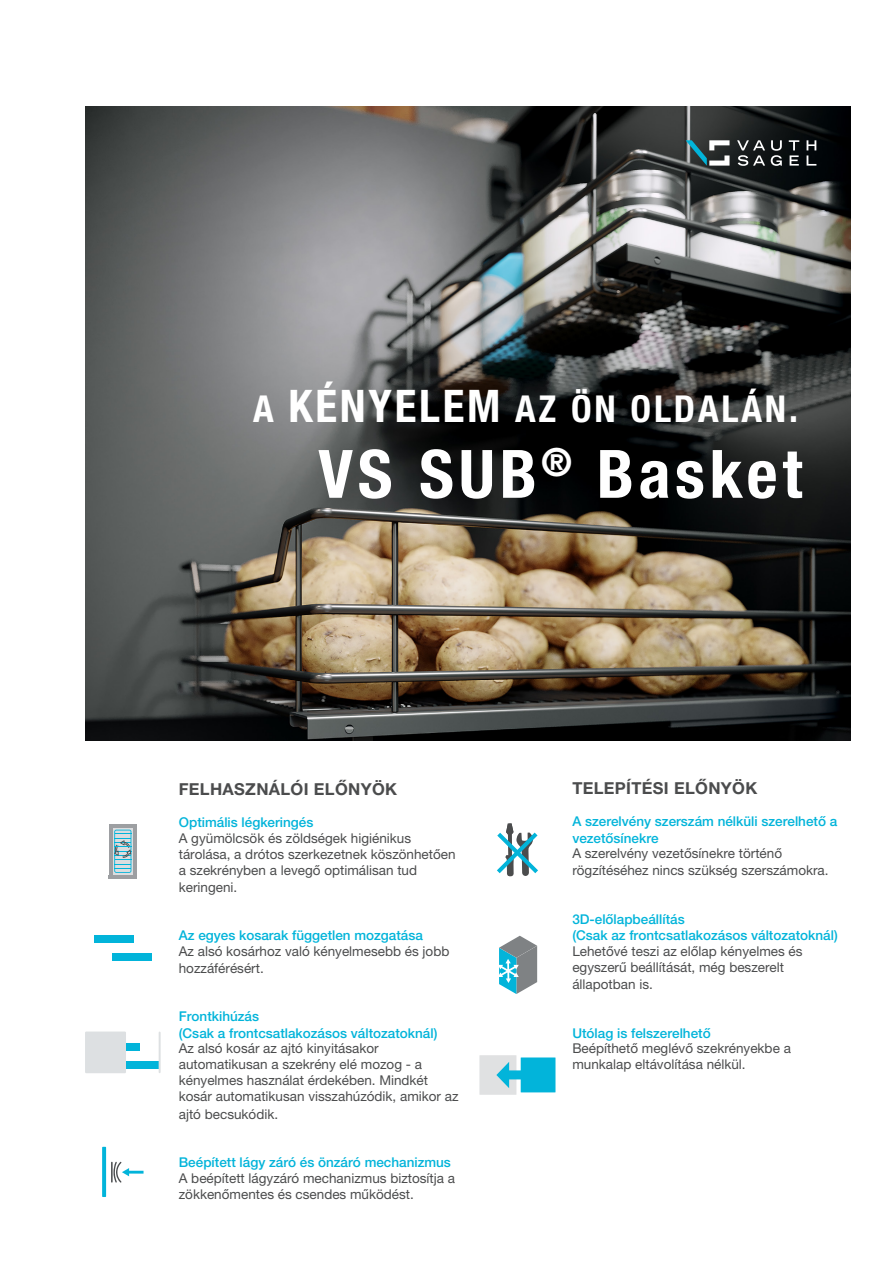
<style>
.page{position:relative;width:893px;height:1263px;background:#fff}
.page>*{position:absolute;margin:0;border:0;box-sizing:border-box;transform-origin:0 0}
.t1{font:700 condensed 66.75px "Helvetica Neue LT Pro";letter-spacing:.07em;color:#fff}
.t2{font:700 condensed 37.2px "Helvetica Neue LT Pro";letter-spacing:.075em;color:#fff}
.t3{font:700 16.5px "Helvetica Neue LT Pro";letter-spacing:.02em;color:#4b4c4d}
.t4{font:13.5px/16.4px "Helvetica Neue LT Pro";color:#4b4c4d}
.t5{font:500 13.5px/17px "Helvetica Neue LT Pro";color:#02b4da}
.s1{font-size:45px}
</style>
<div class="page">
<svg style="left:111px;top:1162px;width:33px;height:21px"></svg>
<svg style="left:102px;top:1147px;width:4px;height:50px"></svg>
<svg style="left:112px;top:827px;width:21px;height:48px"></svg>
<hr style="left:109px;top:824px;width:3px;height:51px;background:#9d9fa2">
<hr style="left:109px;top:824px;width:24px;height:3px;background:#9d9fa2">
<hr style="left:133px;top:824px;width:4px;height:51px;background:#9d9fa2">
<hr style="left:109px;top:875px;width:28px;height:3px;background:#9d9fa2">
<svg style="left:114px;top:830px;width:17px;height:43px"></svg>
<div style="left:119px;top:1061px;width:40px;height:8px;background:#02b4da"></div>
<div style="left:101px;top:1043px;width:39px;height:8px;background:#02b4da"></div>
<div style="left:85px;top:1031px;width:41px;height:42px;background:#dde0e2"></div>
<hr style="left:159px;top:1031px;width:2px;height:42px;background:#dde0e2">
<div style="left:112px;top:953px;width:40px;height:8px;background:#02b4da"></div>
<div style="left:94px;top:935px;width:39px;height:7px;background:#02b4da"></div>
<svg style="left:497px;top:823px;width:41px;height:53px"></svg>
<svg style="left:499px;top:936px;width:38px;height:58px"></svg>
<svg style="left:479px;top:1055px;width:76px;height:40px;background:#78cee1"></svg>
<img style="left:85px;top:106px;width:765px;height:634px">
<svg style="left:807px;top:140px;width:9px;height:26px"></svg>
<svg style="left:789px;top:140px;width:10px;height:26px"></svg>
<svg style="left:771px;top:140px;width:11px;height:26px"></svg>
<svg style="left:737px;top:140px;width:28px;height:26px"></svg>
<svg style="left:686px;top:140px;width:43px;height:26px"></svg>
<h2 class="t2" style="left:253px;top:386px;width:546px">A <span class="s1">KÉNYELEM</span> AZ ÖN OLDALÁN.</h2>
<h1 class="t1" style="left:318px;top:434px;width:485px">VS SUB<sup>®</sup> Basket</h1>
<p class="t3" style="left:179px;top:778px;width:220px">FELHASZNÁLÓI ELŐNYÖK</p>
<p class="t5" style="left:179px;top:814px;width:136px">Optimális légkeringés</p>
<p class="t4" style="left:179px;top:829px;width:278px">A gyümölcsök és zöldségek higiénikus tárolása, a drótos szerkezetnek köszönhetően a szekrényben a levegő optimálisan tud keringeni.</p>
<p class="t5" style="left:179px;top:926px;width:246px">Az egyes kosarak független mozgatása</p>
<p class="t4" style="left:179px;top:942px;width:272px;line-height:17px">Az alsó kosárhoz való kényelmesebb és jobb hozzáférésért.</p>
<p class="t5" style="left:179px;top:1007px;width:260px">Frontkihúzás<br>(Csak a frontcsatlakozásos változatoknál)</p>
<p class="t4" style="left:179px;top:1040px;width:281px">Az alsó kosár az ajtó kinyitásakor automatikusan a szekrény elé mozog - a kényelmes használat érdekében. Mindkét kosár automatikusan visszahúzódik, amikor az ajtó becsukódik.</p>
<p class="t5" style="left:179px;top:1154px;width:274px">Beépített lágy záró és önzáró mechanizmus</p>
<p class="t4" style="left:179px;top:1169px;width:278px">A beépített lágyzáró mechanizmus biztosítja a zökkenőmentes és csendes működést.</p>
<p class="t3" style="left:572px;top:778px;width:186px">TELEPÍTÉSI ELŐNYÖK</p>
<p class="t5" style="left:572px;top:813px;width:266px">A szerelvény szerszám nélküli szerelhető a vezetősínekre</p>
<p class="t4" style="left:572px;top:845px;width:258px;line-height:17.1px">A szerelvény vezetősínekre történő rögzítéséhez nincs szükség szerszámokra.</p>
<p class="t5" style="left:572px;top:912px;width:267px;line-height:15.3px">3D-előlapbeállítás<br>(Csak az frontcsatlakozásos változatoknál)</p>
<p class="t4" style="left:572px;top:942px;width:232px">Lehetővé teszi az előlap kényelmes és egyszerű beállítását, még beszerelt állapotban is.</p>
<p class="t5" style="left:572px;top:1024px;width:140px">Utólag is felszerelhető</p>
<p class="t4" style="left:572px;top:1040px;width:220px">Beépíthető meglévő szekrényekbe a munkalap eltávolítása nélkül.</p>
</div>
